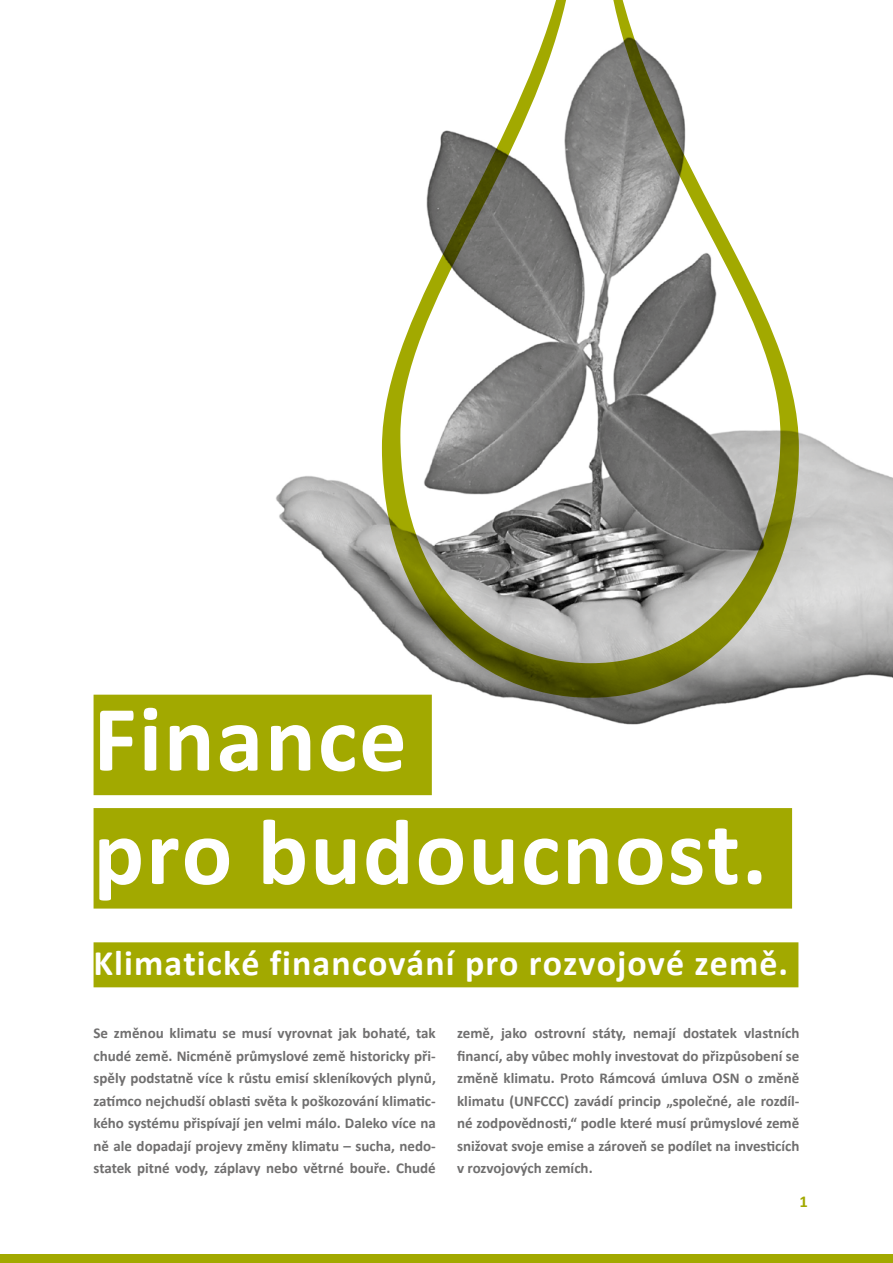
<style>
.page{position:relative;width:893px;height:1263px;background:#fff}
.page>*{position:absolute;margin:0;border:0;box-sizing:border-box;transform-origin:0 0}
.t1{font:700 94.5px/113.4px "Calibri";letter-spacing:.02em;color:#fff}
.t2{font:700 36px "Calibri";letter-spacing:.03em;color:#fff}
.t3{font:700 16.65px "Calibri";color:#a2a900}
.t4{font:700 15px/22.5px "Calibri";color:#706f6f;text-align:justify}
</style>
<div class="page">
<div style="left:0;top:1254px;width:893px;height:9px;background:#a2a900"></div>
<img style="left:98px;top:432px;width:795px;height:396px">
<div style="left:94px;top:695px;width:338px;height:100px;background:#a2a900"></div>
<div style="left:94px;top:808px;width:698px;height:100px;background:#a2a900"></div>
<div style="left:94px;top:942px;width:704px;height:45px;background:#a2a900"></div>
<svg style="left:382px;top:0;width:417px;height:698px"></svg>
<h1 class="t1" style="left:94px;top:682px;width:675px">Finance<br>pro budoucnost.</h1>
<h2 class="t2" style="left:94px;top:940px;width:696px">Klimatické financování pro rozvojové země.</h2>
<p class="t4" style="left:94px;top:1022px;width:344px">Se změnou klimatu se musí vyrovnat jak bohaté, tak chudé země. Nicméně průmyslové země historicky při&shy;spěly podstatně více k růstu emisí skleníkových plynů, zatímco nejchudší oblasti světa k poškozování klimatic&shy;kého systému přispívají jen velmi málo. Daleko více na ně ale dopadají projevy změny klimatu – sucha, nedo&shy;statek pitné vody, záplavy nebo větrné bouře. Chudé</p>
<p class="t4" style="left:457px;top:1022px;width:344px">země, jako ostrovní státy, nemají dostatek vlastních financí, aby vůbec mohly investovat do přizpůsobení se změně klimatu. Proto Rámcová úmluva OSN o změně klimatu (UNFCCC) zavádí princip „společné, ale rozdíl&shy;né zodpovědnosti,“ podle které musí průmyslové země snižovat svoje emise a zároveň se podílet na investicích v rozvojových zemích.</p>
<p class="t3" style="left:799px;top:1191px;width:10px">1</p>
</div>
